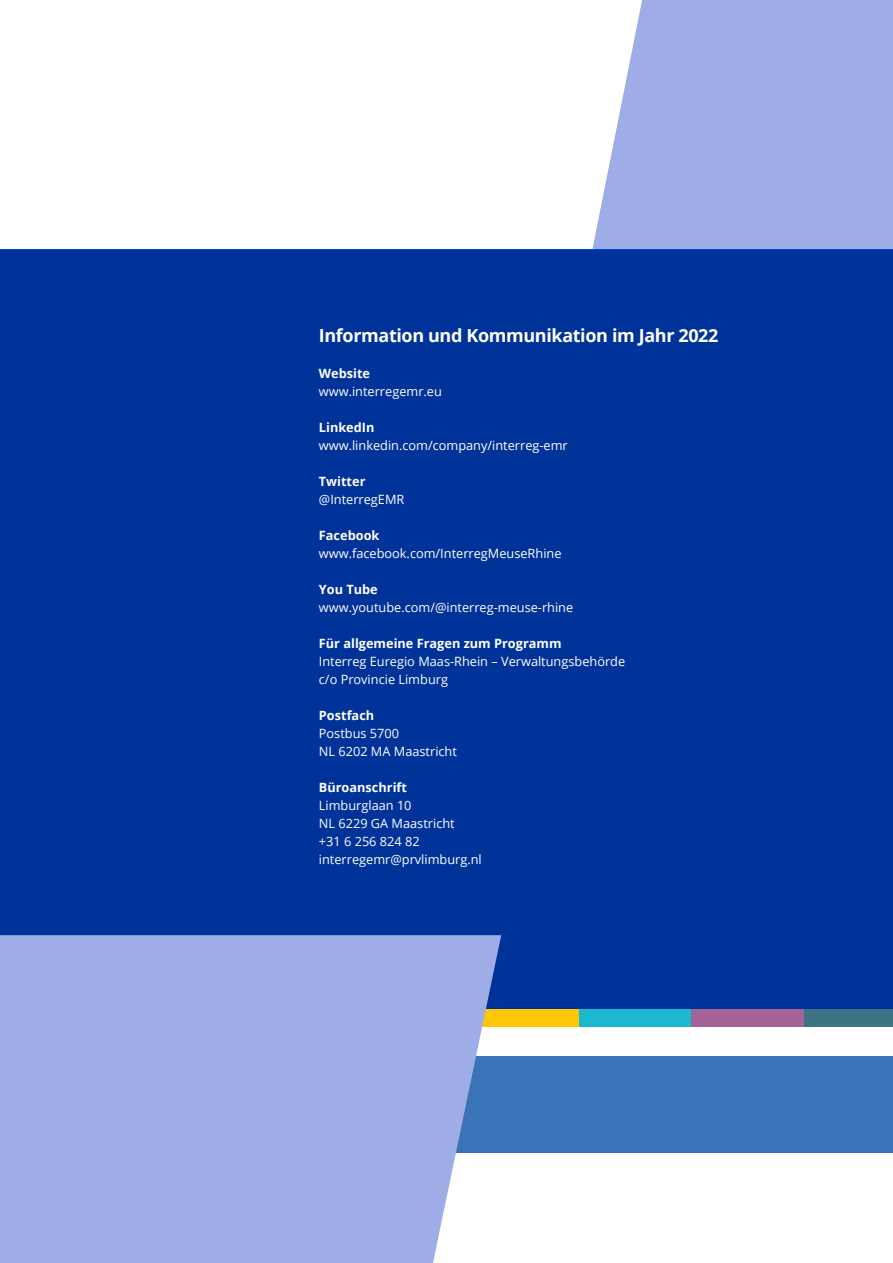
<style>
.page{position:relative;width:893px;height:1263px;background:#fff}
.page>*{position:absolute;margin:0;border:0;box-sizing:border-box;transform-origin:0 0}
.t1{font:700 18px "Open Sans";letter-spacing:-.02em;color:#fff}
.t2{font:12.75px/18px "Open Sans";color:#fff}
.t3{font:700 12.75px "Open Sans";color:#fff}
</style>
<div class="page">
<div style="left:0;top:0;width:893px;height:249px;background:#9eade6"></div>
<div style="left:0;top:0;width:642px;height:249px;background:#fff"></div>
<div style="left:0;top:249px;width:893px;height:770px;background:#039"></div>
<div style="left:0;top:1056px;width:893px;height:96px;background:#3b73b8"></div>
<div style="left:466px;top:1009px;width:113px;height:17px;background:#fdc608"></div>
<div style="left:579px;top:1009px;width:113px;height:17px;background:#1cb8cf"></div>
<div style="left:692px;top:1009px;width:112px;height:17px;background:#a36298"></div>
<div style="left:804px;top:1009px;width:89px;height:17px;background:#3c7486"></div>
<svg style="left:0;top:935px;width:501px;height:328px;background:#9faee5"></svg>
<h1 class="t1" style="left:319px;top:323px;width:401px">Information und Kommunikation im Jahr 2022</h1>
<p class="t3" style="left:319px;top:364px;width:53px">Website</p>
<p class="t2" style="left:319px;top:382px;width:124px">www.interregemr.eu</p>
<p class="t3" style="left:319px;top:418px;width:57px">LinkedIn</p>
<p class="t2" style="left:319px;top:436px;width:250px">www.linkedin.com/company/interreg-emr</p>
<p class="t3" style="left:319px;top:472px;width:48px">Twitter</p>
<p class="t2" style="left:319px;top:490px;width:87px">@InterregEMR</p>
<p class="t3" style="left:319px;top:526px;width:62px">Facebook</p>
<p class="t2" style="left:319px;top:544px;width:244px">www.facebook.com/InterregMeuseRhine</p>
<p class="t3" style="left:319px;top:580px;width:60px">You Tube</p>
<p class="t2" style="left:319px;top:598px;width:256px">www.youtube.com/@interreg-meuse-rhine</p>
<p class="t3" style="left:319px;top:634px;width:244px">Für allgemeine Fragen zum Programm</p>
<p class="t2" style="left:319px;top:652px;width:308px">Interreg Euregio Maas-Rhein – Verwaltungsbehörde c/o Provincie Limburg</p>
<p class="t3" style="left:319px;top:706px;width:57px">Postfach</p>
<p class="t2" style="left:319px;top:724px;width:140px">Postbus 5700<br>NL 6202 MA Maastricht</p>
<p class="t3" style="left:319px;top:778px;width:90px">Büroanschrift</p>
<p class="t2" style="left:319px;top:796px;width:164px">Limburglaan 10<br>NL 6229 GA Maastricht<br>+31 6 256 824 82 interregemr@prvlimburg.nl</p>
</div>
